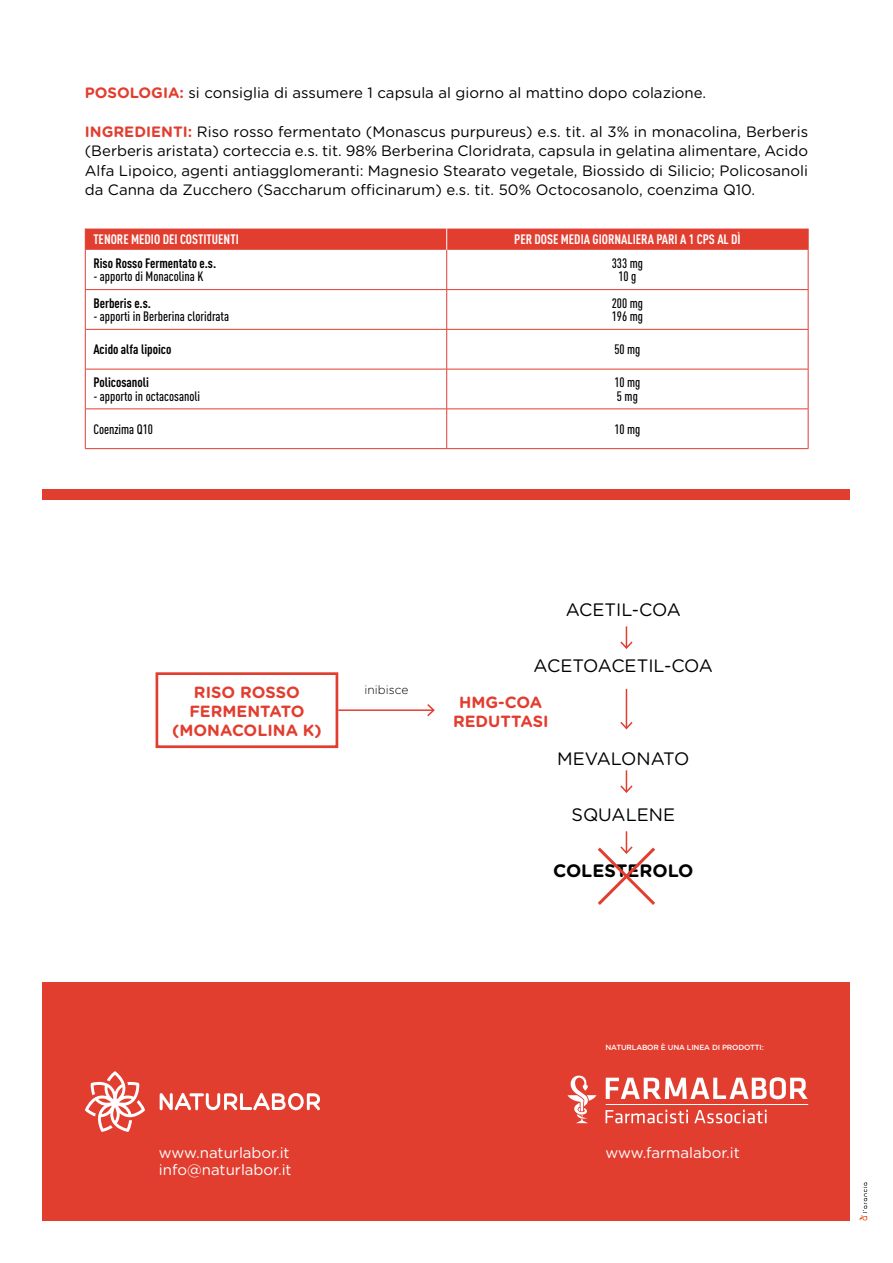
<style>
.page{position:relative;width:893px;height:1263px;background:#fff}
.page>*{position:absolute;margin:0;border:0;box-sizing:border-box;transform-origin:0 0}
.t1{font:18px "Gotham Rounded";color:#000}
.t2{font:700 18px "Gotham Rounded";color:#000}
.t3{font:700 16.2px/19.5px "Gotham Rounded";color:#e23e30;text-align:center}
.t4{font:15px/19.5px "Gotham Rounded";color:#000;text-align:justify}
.t5{font:15px/16.5px "Gotham Rounded";color:#fff}
.t6{font:500 13.5px/13.5px "DIN Cond";color:#000}
.t7{font:700 13.5px "DIN Cond";color:#000}
.t8{font:700 13.5px "DIN Cond";color:#fff}
.t9{font:300 12px "Gotham Rounded";color:#000}
.t10{font:500 7.5px "Gotham Rounded";letter-spacing:-.02em;color:#fff}
.s1{font-weight:700;color:#e23e30}
</style>
<div class="page">
<div style="left:43px;top:982px;width:807px;height:238px;background:#e23e30"></div>
<svg style="left:859px;top:1182px;width:8px;height:38px"></svg>
<hr style="left:85px;top:250px;width:1px;height:39px;background:#e23e30">
<hr style="left:446px;top:250px;width:1px;height:39px;background:#e23e30">
<hr style="left:808px;top:250px;width:1px;height:39px;background:#e23e30">
<hr style="left:85px;top:290px;width:1px;height:39px;background:#e23e30">
<hr style="left:85px;top:289px;width:362px;height:1px;background:#e23e30">
<hr style="left:446px;top:290px;width:1px;height:39px;background:#e23e30">
<hr style="left:447px;top:289px;width:361px;height:1px;background:#e23e30">
<hr style="left:808px;top:290px;width:1px;height:39px;background:#e23e30">
<hr style="left:85px;top:330px;width:1px;height:39px;background:#e23e30">
<hr style="left:85px;top:329px;width:362px;height:1px;background:#e23e30">
<hr style="left:446px;top:330px;width:1px;height:39px;background:#e23e30">
<hr style="left:447px;top:329px;width:361px;height:1px;background:#e23e30">
<hr style="left:808px;top:330px;width:1px;height:39px;background:#e23e30">
<hr style="left:85px;top:369px;width:1px;height:40px;background:#e23e30">
<hr style="left:85px;top:409px;width:1px;height:39px;background:#e23e30">
<hr style="left:85px;top:369px;width:362px;height:1px;background:#e23e30">
<hr style="left:85px;top:409px;width:362px;height:1px;background:#e23e30">
<hr style="left:85px;top:448px;width:362px;height:1px;background:#e23e30">
<hr style="left:446px;top:369px;width:1px;height:40px;background:#e23e30">
<hr style="left:446px;top:409px;width:1px;height:39px;background:#e23e30">
<hr style="left:447px;top:369px;width:361px;height:1px;background:#e23e30">
<hr style="left:808px;top:369px;width:1px;height:40px;background:#e23e30">
<hr style="left:808px;top:409px;width:1px;height:39px;background:#e23e30">
<hr style="left:447px;top:409px;width:361px;height:1px;background:#e23e30">
<hr style="left:447px;top:448px;width:361px;height:1px;background:#e23e30">
<div style="left:85px;top:229px;width:724px;height:21px;background:#e23e30"></div>
<svg style="left:568px;top:1075px;width:28px;height:48px"></svg>
<svg style="left:606px;top:1110px;width:160px;height:13px"></svg>
<svg style="left:606px;top:1077px;width:202px;height:22px"></svg>
<hr style="left:606px;top:1104px;width:202px;height:1px;background:#fff">
<svg style="left:160px;top:1093px;width:160px;height:17px"></svg>
<svg style="left:85px;top:1071px;width:60px;height:61px"></svg>
<hr style="left:338px;top:709px;width:96px;height:2px;background:#e23e30">
<svg style="left:426px;top:704px;width:9px;height:13px"></svg>
<svg style="left:620px;top:626px;width:13px;height:23px"></svg>
<svg style="left:620px;top:770px;width:13px;height:23px"></svg>
<hr style="left:626px;top:689px;width:1px;height:39px;background:#e23e30">
<svg style="left:620px;top:720px;width:13px;height:10px"></svg>
<svg style="left:597px;top:831px;width:58px;height:74px"></svg>
<div style="left:156px;top:672px;width:182px;height:76px;border:3px solid #e23e30"></div>
<div style="left:43px;top:489px;width:807px;height:10px;background:#e23e30"></div>
<p class="t4" style="left:85px;top:82px;width:623px"><span class="s1">POSOLOGIA:</span> si consiglia di assumere 1 capsula al giorno al mattino dopo colazione.</p>
<p class="t4" style="left:85px;top:121px;width:725px"><span class="s1">INGREDIENTI:</span> Riso rosso fermentato (Monascus purpureus) e.s. tit. al 3% in monacolina, Berberis (Berberis aristata) corteccia e.s. tit. 98% Berberina Cloridrata, capsula in gelatina alimentare, Acido Alfa Lipoico, agenti antiagglomeranti: Magnesio Stearato vegetale, Biossido di Silicio; Policosanoli da Canna da Zucchero (Saccharum officinarum) e.s. tit. 50% Octocosanolo, coenzima Q10.</p>
<p class="t8" style="left:93px;top:231px;width:147px">TENORE MEDIO DEI COSTITUENTI</p>
<p class="t8" style="left:514px;top:231px;width:228px">PER DOSE MEDIA GIORNALIERA PARI A 1 CPS AL DÌ</p>
<p class="t7" style="left:93px;top:255px;width:124px">Riso Rosso Fermentato e.s.</p>
<p class="t6" style="left:93px;top:269px;width:112px">- apporto di Monacolina K</p>
<p class="t6" style="left:612px;top:256px;width:33px;text-align:center">333 mg<br>10 g</p>
<p class="t7" style="left:93px;top:294px;width:59px">Berberis e.s.</p>
<p class="t6" style="left:93px;top:309px;width:137px">- apporti in Berberina cloridrata</p>
<p class="t6" style="left:612px;top:296px;width:33px">200 mg<br>196 mg</p>
<p class="t7" style="left:93px;top:341px;width:80px">Acido alfa lipoico</p>
<p class="t6" style="left:614px;top:342px;width:28px">50 mg</p>
<p class="t7" style="left:93px;top:374px;width:57px">Policosanoli</p>
<p class="t6" style="left:93px;top:389px;width:108px">- apporto in octacosanoli</p>
<p class="t6" style="left:614px;top:375px;width:28px">10 mg<br>5 mg</p>
<p class="t6" style="left:93px;top:422px;width:61px">Coenzima Q10</p>
<p class="t6" style="left:614px;top:422px;width:28px">10 mg</p>
<p class="t1" style="left:566px;top:598px;width:117px">ACETIL-COA</p>
<p class="t3" style="left:172px;top:681px;width:151px">RISO ROSSO<br>FERMENTATO (MONACOLINA K)</p>
<p class="t9" style="left:365px;top:682px;width:45px">inibisce</p>
<p class="t1" style="left:534px;top:653px;width:181px">ACETOACETIL-COA</p>
<p class="t3" style="left:453px;top:691px;width:97px">HMG-COA<br>REDUTTASI</p>
<p class="t1" style="left:557px;top:746px;width:134px">MEVALONATO</p>
<p class="t1" style="left:571px;top:802px;width:105px">SQUALENE</p>
<p class="t2" style="left:553px;top:857px;width:142px">COLESTEROLO</p>
<p class="t5" style="left:159px;top:1144px;width:134px">www.naturlabor.it info@naturlabor.it</p>
<p class="t10" style="left:605px;top:1042px;width:160px">NATURLABOR È UNA LINEA DI PRODOTTI:</p>
<p class="t5" style="left:605px;top:1144px;width:136px">www.farmalabor.it</p>
</div>
